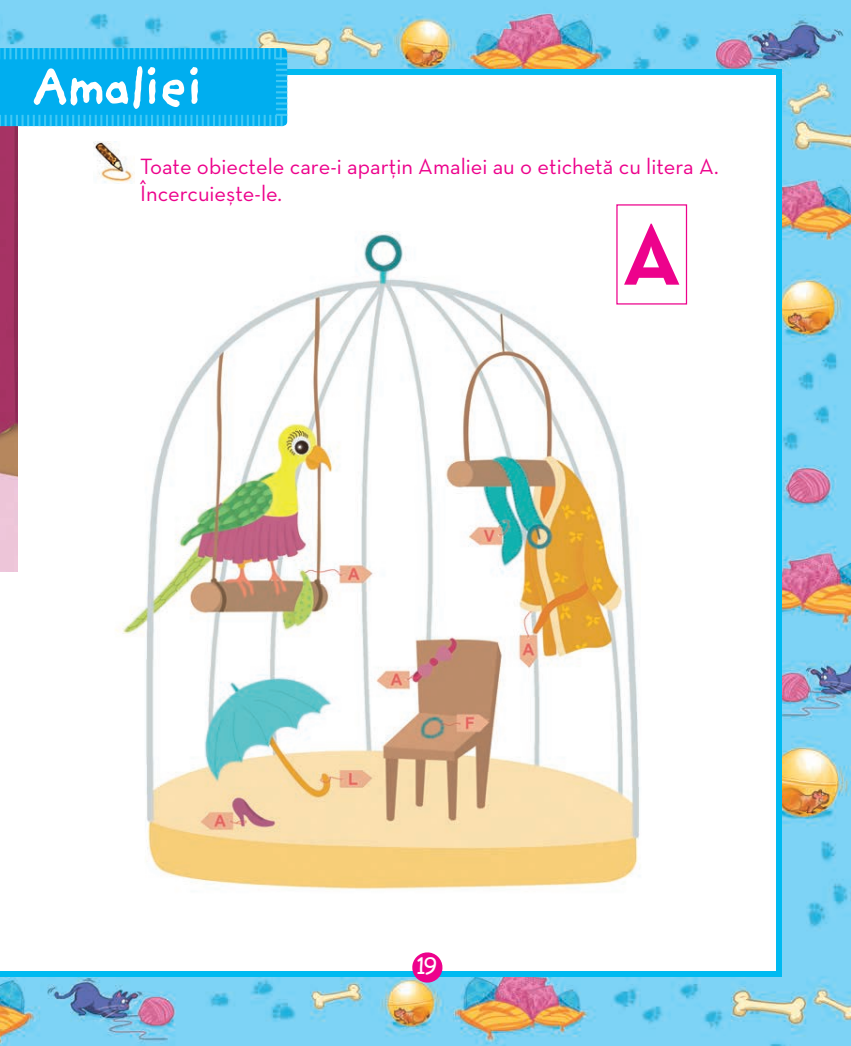
<style>
.page{position:relative;width:851px;height:1046px;background:#fff}
.page>*{position:absolute;margin:0;border:0;box-sizing:border-box;transform-origin:0 0}
.t1{font:700 88.88px "Neutra Text";color:#ed028c}
.titlu_alb{font:56.25px "Proviyoupi";letter-spacing:-.08em;color:#fff}
.cerinta{font:22.5px/27px "Neutra Text";color:#ed028c}
.t2{font:22.5px "Comic Sans Pro";color:#fff}
</style>
<div class="page">
<img style="left:0;top:0;width:850px;height:1045px">
<div style="left:0;top:71px;width:780px;height:903px;background:#fff"></div>
<div style="left:776px;top:69px;width:5px;height:907px;background:#00baf1"></div>
<div style="left:0;top:69px;width:781px;height:5px;background:#00baf1"></div>
<div style="left:0;top:971px;width:776px;height:5px;background:#00baf1"></div>
<svg style="left:411px;top:952px;width:32px;height:31px"></svg>
<img style="left:0;top:128px;width:18px;height:443px">
<svg style="left:0;top:46px;width:289px;height:82px"></svg>
<img style="left:93px;top:142px;width:40px;height:41px">
<img style="left:115px;top:231px;width:552px;height:659px">
<div style="left:616px;top:204px;width:71px;height:100px;border:1px solid #ed028c"></div>
<p class="titlu_alb" style="left:30px;top:53px;width:176px">Amaliei</p>
<p class="cerinta" style="left:140px;top:152px;width:580px">Toate obiectele care-i aparţin Amaliei au o etichetă cu litera A.<br>Încercuieşte-le.</p>
<p class="t1" style="left:622px;top:199px;width:61px">A</p>
<p class="t2" style="left:416px;top:949px;width:23px">19</p>
</div>
